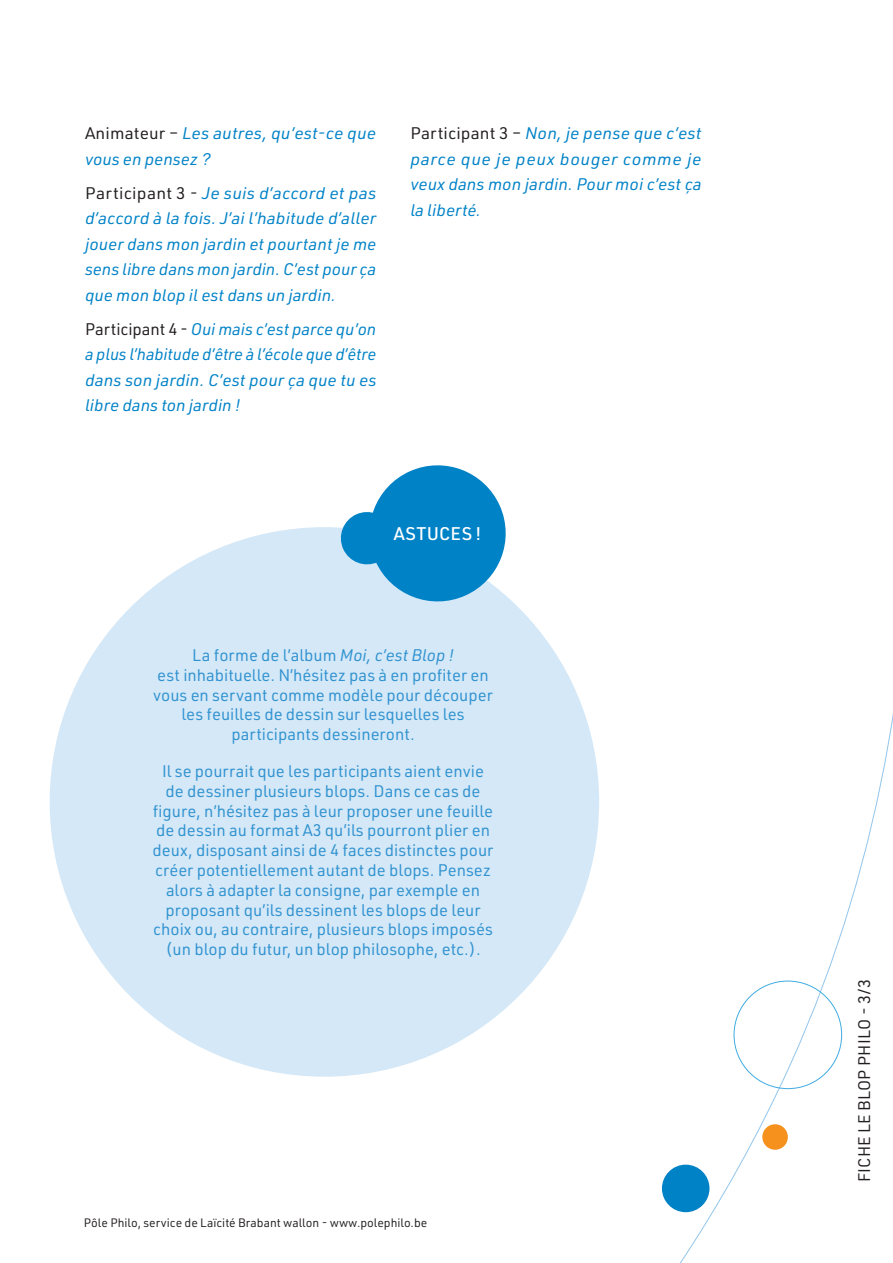
<style>
.page{position:relative;width:893px;height:1263px;background:#fff}
.page>*{position:absolute;margin:0;border:0;box-sizing:border-box;transform-origin:0 0}
.B_Titre_3{font:500 18px "URWDIN";letter-spacing:.025em;color:#fff}
.B_public_2{font:16.5px/19.8px "URWDIN";color:#3092d0;text-align:center}
.txt_bleu_2020{font:italic 16.5px/25.5px "URWDIN";color:#0082c7;scale:1.05 1}
.txt_bleu_2020-2{font:italic 16.5px/25.5px "URWDIN";color:#0082c7;text-align:justify}
.txt_bleu_2020-3{font:italic 16.5px/25.5px "URWDIN";color:#0082c7;text-align:justify;scale:1.04 1}
.t1{font:16.5px "URWDIN";letter-spacing:.01em;color:#231f20}
.t2{font:12px "URWDIN";color:#231f20}
.s1{font-style:normal;color:#231f20}
.s2{font-style:italic}
</style>
<div class="page">
<div style="left:662px;top:1165px;width:47px;height:47px;background:#0082c7;border-radius:50%"></div>
<div style="left:50px;top:527px;width:549px;height:550px;background:#d4e8f7;border-radius:50%"></div>
<svg style="left:337px;top:465px;width:178px;height:139px"></svg>
<p class="txt_bleu_2020" style="left:85px;top:120px;width:279px"><span class="s1">Animateur –</span> Les autres, qu’est-ce que vous en pensez ?</p>
<p class="txt_bleu_2020" style="left:85px;top:180px;width:279px;text-align:justify"><span class="s1">Participant 3 -</span> Je suis d’accord et pas d’accord à la fois. J’ai l’habitude d’aller jouer dans mon jardin et pourtant je me sens libre dans mon jardin. C’est pour ça que mon blop il est dans un jardin.</p>
<p class="txt_bleu_2020-2" style="left:85px;top:316px;width:293px"><span class="s1">Participant 4 -</span> Oui mais c’est parce qu’on a plus l’habitude d’être à l’école que d’être dans son jardin. C’est pour ça que tu es libre dans ton jardin !</p>
<p class="txt_bleu_2020-3" style="left:410px;top:120px;width:282px"><span class="s1">Participant 3 –</span> Non, je pense que c’est parce que je peux bouger comme je veux dans mon jardin. Pour moi c’est ça la liberté.</p>
<p class="B_Titre_3" style="left:394px;top:521px;width:89px">ASTUCES !</p>
<p class="B_public_2" style="left:153px;top:645px;width:341px">La forme de l’album <span class="s2">Moi, c’est Blop !<br></span>est inhabituelle. N’hésitez pas à en profiter en vous en servant comme modèle pour découper les feuilles de dessin sur lesquelles les participants dessineront.</p>
<p class="B_public_2" style="left:153px;top:761px;width:342px">Il se pourrait que les participants aient envie de dessiner plusieurs blops. Dans ce cas de figure, n’hésitez pas à leur proposer une feuille de dessin au format A3 qu’ils pourront plier en deux, disposant ainsi de 4 faces distinctes pour créer potentiellement autant de blops. Pensez alors à adapter la consigne, par exemple en proposant qu’ils dessinent les blops de leur choix ou, au contraire, plusieurs blops imposés (un blop du futur, un blop philosophe, etc.).</p>
<p class="t2" style="left:84px;top:1215px;width:345px">Pôle Philo, service de Laïcité Brabant wallon - www.polephilo.be</p>
<p class="t1" style="left:853px;top:1182px;width:205px;rotate:-90deg">FICHE LE BLOP PHILO - 3/3</p>
</div>
